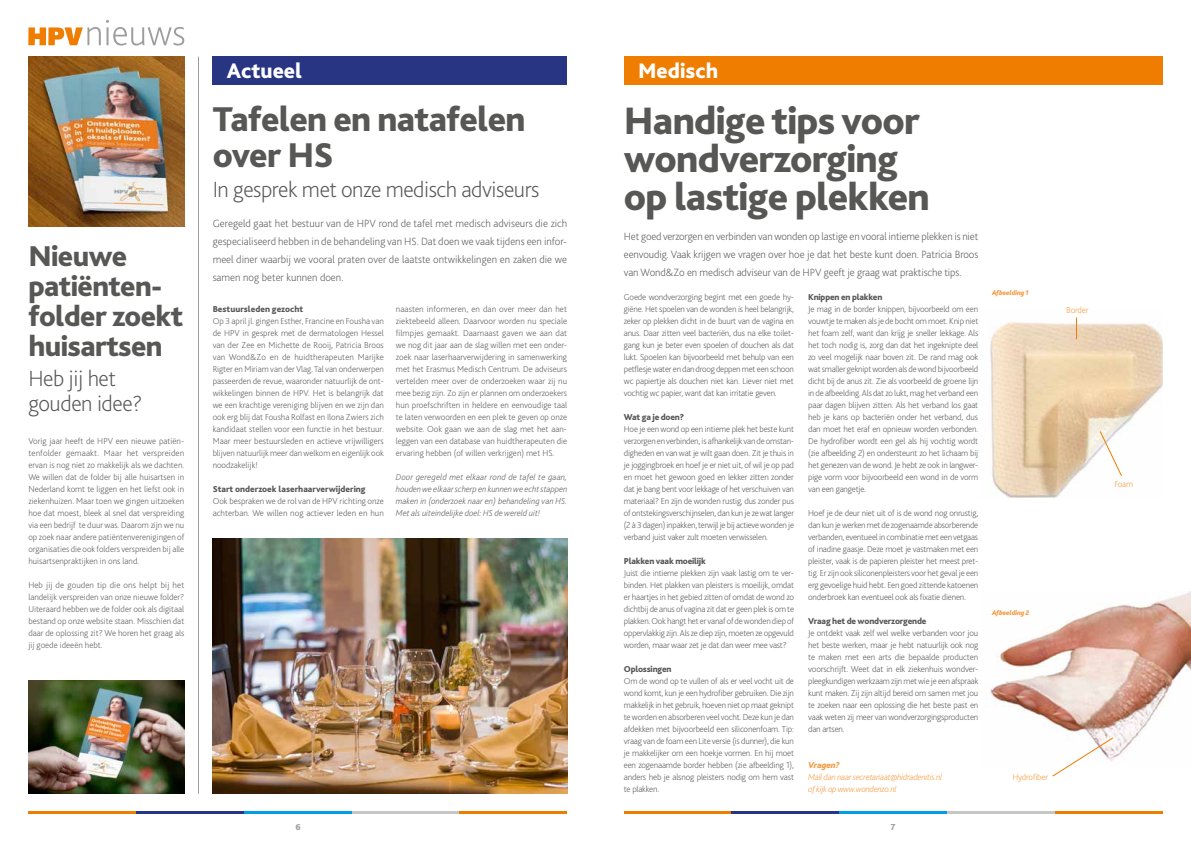
<style>
.page{position:relative;width:1191px;height:842px;background:#fff}
.page>*{position:absolute;margin:0;border:0;box-sizing:border-box;transform-origin:0 0}
.t1{font:800 40px/38px "Bliss 2";letter-spacing:-.02em;color:#575756}
.t2{font:800 36px/36px "Bliss 2";letter-spacing:-.02em;color:#575756}
.t3{font:800 30px/30px "Bliss 2";letter-spacing:-.02em;color:#575756}
.t4{font:200 23px/25px "Bliss 2";letter-spacing:-.02em;color:#575756}
.t5{font:800 22px "Bliss 2";color:#fff}
.t6{font:200 11px/18px "Bliss 2";letter-spacing:-.01em;color:#575756;text-align:justify}
.t7{font:200 9px/12px "Bliss 2";letter-spacing:-.02em;color:#575756;text-align:justify}
.t8{font:italic 200 9px/12px "Bliss 2";color:#575756;text-align:justify}
.t9{font:800 9px "Bliss 2";letter-spacing:-.02em;color:#575756}
.t10{font:200 9px/12px "Bliss 2";color:#575756}
.t11{font:italic 200 9px/12px "Bliss 2";letter-spacing:-.02em;color:#f4993f}
.t12{font:800 9px "Bliss 2";color:#575756}
.t13{font:200 9px "Bliss 2";letter-spacing:-.02em;color:#f4993f}
.t14{font:italic 800 9px "Bliss 2";letter-spacing:-.02em;color:#f4993f}
.t15{font:800 9px "Bliss 2";color:#9d9d9c}
.t16{font:italic 800 7px "Bliss 2";letter-spacing:-.02em;color:#f4993f}
</style>
<div class="page">
<img style="left:990px;top:321px;width:172px;height:176px">
<img style="left:985px;top:592px;width:206px;height:168px">
<hr style="left:28px;top:811px;width:108px;height:3px;background:#ef7d00">
<hr style="left:136px;top:811px;width:108px;height:3px;background:#283583">
<hr style="left:244px;top:811px;width:107px;height:3px;background:#009fe3">
<hr style="left:351px;top:811px;width:108px;height:3px;background:#c6c6c6">
<hr style="left:459px;top:811px;width:108px;height:3px;background:#ef7d00">
<hr style="left:624px;top:811px;width:107px;height:3px;background:#ef7d00">
<hr style="left:731px;top:811px;width:108px;height:3px;background:#283583">
<hr style="left:839px;top:811px;width:108px;height:3px;background:#009fe3">
<hr style="left:947px;top:811px;width:107px;height:3px;background:#c6c6c6">
<hr style="left:1054px;top:811px;width:108px;height:3px;background:#ef7d00">
<div style="left:213px;top:57px;width:354px;height:28px;background:#283583"></div>
<hr style="left:198px;top:57px;width:1px;height:737px;background:#9d9d9c">
<svg style="left:28px;top:20px;width:156px;height:26px"></svg>
<div style="left:624px;top:57px;width:538px;height:28px;background:#ef7d00"></div>
<img style="left:213px;top:539px;width:354px;height:255px">
<img style="left:28px;top:57px;width:156px;height:169px">
<img style="left:28px;top:680px;width:156px;height:113px">
<svg style="left:1076px;top:317px;width:1px;height:22px"></svg>
<svg style="left:1099px;top:431px;width:23px;height:45px"></svg>
<svg style="left:1052px;top:737px;width:61px;height:40px"></svg>
<h3 class="t3" style="left:28px;top:241px;width:156px">Nieuwe patiënten&shy;folder zoekt huisartsen</h3>
<h3 class="t4" style="left:28px;top:366px;width:116px">Heb jij het gouden idee?</h3>
<p class="t7" style="left:28px;top:435px;width:157px">Vorig jaar heeft de HPV een nieuwe patiën&shy;tenfolder gemaakt. Maar het verspreiden ervan is nog niet zo makkelijk als we dachten.<br>We willen dat de folder bij alle huisartsen in Nederland komt te liggen en het liefst ook in ziekenhuizen. Maar toen we gingen uitzoeken hoe dat moest, bleek al snel dat verspreiding via een bedrijf te duur was. Daarom zijn we nu op zoek naar andere patiëntenverenigingen of organisaties die ook folders verspreiden bij alle huisartsenpraktijken in ons land.</p>
<p class="t7" style="left:28px;top:579px;width:157px">Heb jij de gouden tip die ons helpt bij het landelijk verspreiden van onze nieuwe folder?<br>Uiteraard hebben we de folder ook als digitaal bestand op onze website staan. Misschien dat daar de oplossing zit? We horen het graag als jij goede ideeën hebt.</p>
<h3 class="t5" style="left:227px;top:57px;width:77px">Actueel</h3>
<h2 class="t2" style="left:213px;top:100px;width:314px">Tafelen en natafelen over HS</h2>
<h3 class="t4" style="left:213px;top:176px;width:328px">In gesprek met onze medisch adviseurs</h3>
<p class="t6" style="left:213px;top:214px;width:356px">Geregeld gaat het bestuur van de HPV rond de tafel met medisch adviseurs die zich gespecialiseerd hebben in de behandeling van HS. Dat doen we vaak tijdens een infor&shy;meel diner waarbij we vooral praten over de laatste ontwikkelingen en zaken die we samen nog beter kunnen doen.</p>
<p class="t12" style="left:213px;top:303px;width:92px">Bestuursleden gezocht</p>
<p class="t7" style="left:213px;top:315px;width:173px">Op 3 april jl. gingen Esther, Francine en Fousha van de HPV in gesprek met de dermatologen Hessel van der Zee en Michette de Rooij, Patricia Broos van Wond&amp;Zo en de huidtherapeuten Marijke Rigter en Miriam van der Vlag. Tal van onderwerpen passeerden de revue, waaronder natuurlijk de ont&shy;wikkelingen binnen de HPV. Het is belangrijk dat we een krachtige vereniging blijven en we zijn dan ook erg blij dat Fousha Rolfast en Ilona Zwiers zich kandidaat stellen voor een functie in het bestuur.<br>Maar meer bestuursleden en actieve vrijwilligers blijven natuurlijk meer dan welkom en eigenlijk ook noodzakelijk!</p>
<p class="t12" style="left:213px;top:483px;width:154px">Start onderzoek laserhaarverwijdering</p>
<p class="t10" style="left:213px;top:495px;width:173px">Ook bespraken we de rol van de HPV richting onze achterban. We willen nog actiever leden en hun</p>
<p class="t7" style="left:396px;top:303px;width:173px">naasten informeren, en dan over meer dan het ziektebeeld alleen. Daarvoor worden nu speciale filmpjes gemaakt. Daarnaast gaven we aan dat we nog dit jaar aan de slag willen met een onder&shy;zoek naar laserhaarverwijdering in samenwerking met het Erasmus Medisch Centrum. De adviseurs vertelden meer over de onderzoeken waar zij nu mee bezig zijn. Zo zijn er plannen om onderzoekers hun proefschriften in heldere en eenvoudige taal te laten verwoorden en een plek te geven op onze website. Ook gaan we aan de slag met het aan&shy;leggen van een database van huidtherapeuten die ervaring hebben (of willen verkrijgen) met HS.</p>
<p class="t8" style="left:396px;top:471px;width:173px">Door geregeld met elkaar rond de tafel te gaan, houden we elkaar scherp en kunnen we echt stappen maken in (onderzoek naar en) behandeling van HS.<br>Met als uiteindelijke doel: HS de wereld uit!</p>
<h3 class="t5" style="left:638px;top:57px;width:82px">Medisch</h3>
<h1 class="t1" style="left:624px;top:101px;width:307px">Handige tips voor wondverzorging op lastige plekken</h1>
<p class="t6" style="left:624px;top:227px;width:356px">Het goed verzorgen en verbinden van wonden op lastige en vooral intieme plekken is niet eenvoudig. Vaak krijgen we vragen over hoe je dat het beste kunt doen. Patricia Broos van Wond&amp;Zo en medisch adviseur van de HPV geeft je graag wat praktische tips.</p>
<p class="t7" style="left:624px;top:291px;width:172px">Goede wondverzorging begint met een goede hy&shy;giëne. Het spoelen van de wonden is heel belangrijk, zeker op plekken dicht in de buurt van de vagina en anus. Daar zitten veel bacteriën, dus na elke toilet&shy;gang kun je beter even spoelen of douchen als dat lukt. Spoelen kan bijvoorbeeld met behulp van een petflesje water en dan droog deppen met een schoon wc papiertje als douchen niet kan. Liever niet met vochtig wc papier, want dat kan irritatie geven.</p>
<p class="t9" style="left:624px;top:411px;width:62px">Wat ga je doen?</p>
<p class="t7" style="left:624px;top:423px;width:172px">Hoe je een wond op een intieme plek het beste kunt verzorgen en verbinden, is afhankelijk van de omstan&shy;digheden en van wat je wilt gaan doen. Zit je thuis in je joggingbroek en hoef je er niet uit, of wil je op pad en moet het gewoon goed en lekker zitten zonder dat je bang bent voor lekkage of het verschuiven van materiaal? En zijn de wonden rustig, dus zonder pus of ontstekingsverschijnselen, dan kun je ze wat langer (2 à 3 dagen) inpakken, terwijl je bij actieve wonden je verband juist vaker zult moeten verwisselen.</p>
<p class="t9" style="left:624px;top:555px;width:84px">Plakken vaak moeilijk</p>
<p class="t7" style="left:624px;top:567px;width:172px">Juist die intieme plekken zijn vaak lastig om te ver&shy;binden. Het plakken van pleisters is moeilijk, omdat er haartjes in het gebied zitten of omdat de wond zo dichtbij de anus of vagina zit dat er geen plek is om te plakken. Ook hangt het er vanaf of de wonden diep of oppervlakkig zijn. Als ze diep zijn, moeten ze opgevuld worden, maar waar zet je dat dan weer mee vast?</p>
<p class="t9" style="left:624px;top:663px;width:49px">Oplossingen</p>
<p class="t7" style="left:624px;top:675px;width:172px">Om de wond op te vullen of als er veel vocht uit de wond komt, kun je een hydrofiber gebruiken. Die zijn makkelijk in het gebruik, hoeven niet op maat geknipt te worden en absorberen veel vocht. Deze kun je dan afdekken met bijvoorbeeld een siliconenfoam. Tip: vraag van de foam een Lite versie (is dunner), die kun je makkelijker om een hoekje vormen. En hij moet een zogenaamde border hebben (zie afbeelding 1), anders heb je alsnog pleisters nodig om hem vast te plakken.</p>
<p class="t9" style="left:808px;top:291px;width:76px">Knippen en plakken</p>
<p class="t7" style="left:808px;top:303px;width:172px">Je mag in de border knippen, bijvoorbeeld om een vouwtje te maken als je de bocht om moet. Knip niet het foam zelf, want dan krijg je sneller lekkage. Als het toch nodig is, zorg dan dat het ingeknipte deel zo veel mogelijk naar boven zit. De rand mag ook wat smaller geknipt worden als de wond bijvoorbeeld dicht bij de anus zit. Zie als voorbeeld de groene lijn in de afbeelding. Als dat zo lukt, mag het verband een paar dagen blijven zitten. Als het verband los gaat heb je kans op bacteriën onder het verband, dus dan moet het eraf en opnieuw worden verbonden.<br>De hydrofiber wordt een gel als hij vochtig wordt (zie afbeelding 2) en ondersteunt zo het lichaam bij het genezen van de wond. Je hebt ze ook in langwer&shy;pige vorm voor bijvoorbeeld een wond in de vorm van een gangetje.</p>
<p class="t7" style="left:808px;top:507px;width:172px">Hoef je de deur niet uit of is de wond nog onrustig, dan kun je werken met de zogenaamde absorberende verbanden, eventueel in combinatie met een vetgaas of inadine gaasje. Deze moet je vastmaken met een pleister, vaak is de papieren pleister het meest pret&shy;tig. Er zijn ook siliconenpleisters voor het geval je een erg gevoelige huid hebt. Een goed zittende katoenen onderbroek kan eventueel ook als fixatie dienen.</p>
<p class="t9" style="left:808px;top:615px;width:120px">Vraag het de wondverzorgende</p>
<p class="t7" style="left:808px;top:627px;width:172px">Je ontdekt vaak zelf wel welke verbanden voor jou het beste werken, maar je hebt natuurlijk ook nog te maken met een arts die bepaalde producten voorschrijft. Weet dat in elk ziekenhuis wondver&shy;pleegkundigen werkzaam zijn met wie je een afspraak kunt maken. Zij zijn altijd bereid om samen met jou te zoeken naar een oplossing die het beste past en vaak weten zij meer van wondverzorgingsproducten dan artsen.</p>
<p class="t14" style="left:808px;top:759px;width:33px">Vragen?</p>
<p class="t11" style="left:808px;top:771px;width:135px">Mail dan naar secretariaat@hidradenitis.nl of kijk op www.wondenzo.nl</p>
<p class="t15" style="left:295px;top:822px;width:7px">6</p>
<p class="t15" style="left:891px;top:822px;width:6px">7</p>
<p class="t16" style="left:992px;top:288px;width:38px">Afbeelding 1</p>
<p class="t16" style="left:992px;top:608px;width:39px">Afbeelding 2</p>
<p class="t13" style="left:1012px;top:771px;width:37px">Hydrofiber</p>
<p class="t13" style="left:1066px;top:304px;width:24px">Border</p>
<p class="t13" style="left:1114px;top:478px;width:20px">Foam</p>
</div>
